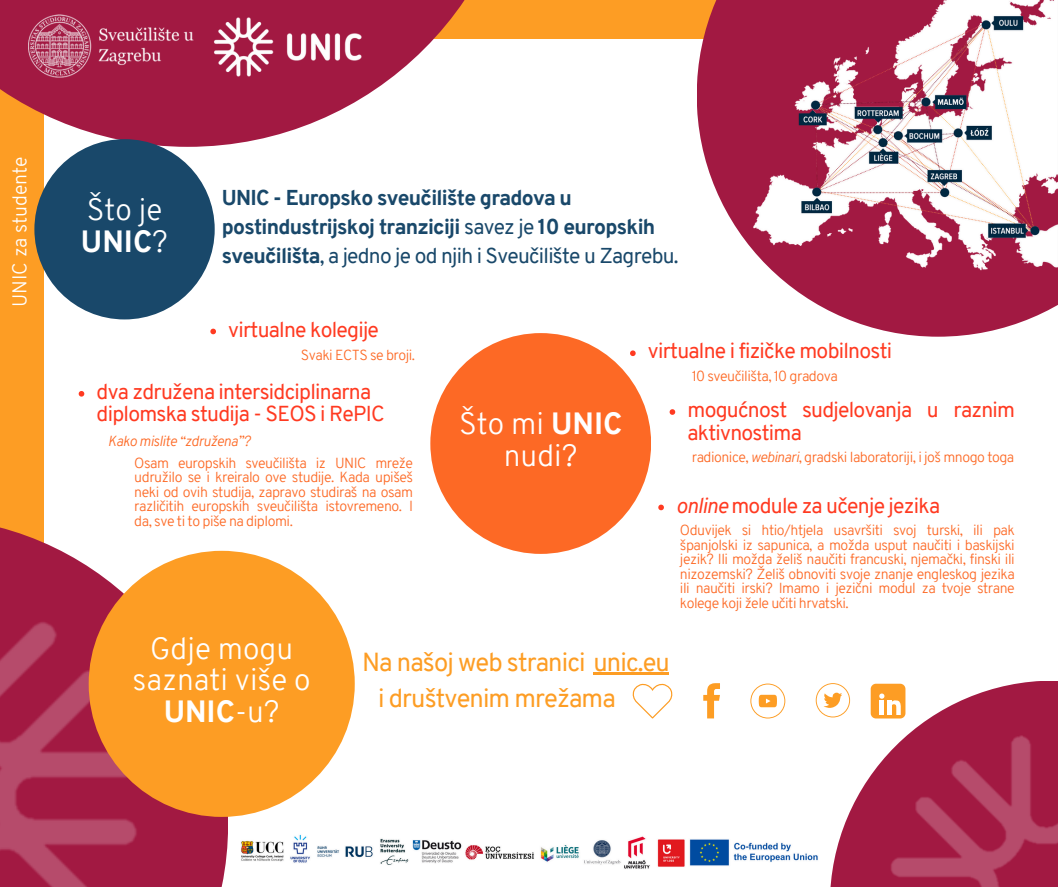
<style>
.page{position:relative;width:1058px;height:887px;background:#fff}
.page>*{position:absolute;margin:0;border:0;box-sizing:border-box;transform-origin:0 0}
.t1{font:300 30px/31.5px "Overpass";color:#fff;text-align:center}
.t2{font:25.5px "Overpass";letter-spacing:-.035em;color:#fd9d24}
.t3{font:21.15px/22.5px "Overpass";letter-spacing:-.035em;color:#ff3a21}
.t4{font:800 21px/29.2px "Overpass";letter-spacing:-.035em;color:#19486a}
.t5{font:300 19.5px "Overpass";color:#fff}
.t6{font:300 14.25px/14.7px "Overpass";letter-spacing:-.035em;color:#fd6925;text-align:justify}
.t7{font:italic 300 14.25px "Overpass";letter-spacing:-.035em;color:#fd6925}
.s1{font-weight:800}
.s2{font-weight:400}
.s3{font-style:italic}
</style>
<div class="page">
<img style="left:228px;top:802px;width:590px;height:67px">
<div style="left:355px;top:0;width:523px;height:38px;background:#fd9d24"></div>
<svg style="left:829px;top:681px;width:229px;height:205px"></svg>
<svg style="left:632px;top:683px;width:41px;height:35px"></svg>
<svg style="left:703px;top:683px;width:17px;height:35px"></svg>
<svg style="left:750px;top:683px;width:35px;height:35px"></svg>
<svg style="left:815px;top:683px;width:35px;height:34px"></svg>
<div style="left:870px;top:683px;width:35px;height:35px;background:#fd9d24;border-radius:5px"></div>
<svg style="left:879px;top:693px;width:6px;height:6px"></svg>
<div style="left:0;top:89px;width:43px;height:522px;background:#fd9d24"></div>
<div style="left:430px;top:333px;width:221px;height:221px;background:#fd6925;border-radius:50%"></div>
<svg style="left:696px;top:0;width:362px;height:337px;fill:#a21942"></svg>
<svg style="left:0;top:0;width:522px;height:147px"></svg>
<div style="left:34px;top:139px;width:181px;height:180px;background:#19486a;border-radius:50%"></div>
<svg style="left:0;top:517px;width:228px;height:369px"></svg>
<img style="left:0;top:544px;width:197px;height:342px">
<div style="left:89px;top:551px;width:266px;height:265px;background:#fd9d24;border-radius:50%"></div>
<img style="left:868px;top:700px;width:190px;height:186px">
<img style="left:29px;top:0;width:351px;height:97px">
<img style="left:746px;top:0;width:312px;height:283px">
<svg style="left:658px;top:504px;width:6px;height:6px"></svg>
<svg style="left:210px;top:328px;width:6px;height:6px"></svg>
<svg style="left:630px;top:350px;width:5px;height:6px"></svg>
<svg style="left:79px;top:391px;width:5px;height:5px"></svg>
<svg style="left:669px;top:409px;width:6px;height:6px"></svg>
<hr style="left:593px;top:672px;width:76px;height:3px;background:#fd9d24">
<h2 class="t5" style="left:12px;top:307px;width:152px;rotate:-90deg">UNIC za studente</h2>
<p class="t1" style="left:81px;top:197px;width:89px;text-align:left">Što je<br><span class="s1">UNIC</span>?</p>
<p class="t4" style="left:222px;top:185px;width:458px">UNIC - Europsko sveučilište gradova u postindustrijskoj tranziciji <span class="s2">savez je</span> 10 europskih sveučilišta<span class="s2">, a jedno je od njih i Sveučilište u Zagrebu.</span></p>
<p class="t3" style="left:228px;top:320px;width:152px">virtualne kolegije</p>
<p class="t6" style="left:301px;top:349px;width:116px">Svaki ECTS se broji.</p>
<p class="t3" style="left:648px;top:342px;width:246px">virtualne i fizičke mobilnosti</p>
<p class="t3" style="left:97px;top:382px;width:289px">dva združena intersidciplinarna diplomska studija - SEOS i RePIC</p>
<p class="t7" style="left:108px;top:435px;width:144px">Kako mislite “združena”?</p>
<p class="t6" style="left:134px;top:456px;width:280px">Osam europskih sveučilišta iz UNIC mreže udružilo se i kreiralo ove studije. Kada upišeš neki od ovih studija, zapravo studiraš na osam različitih europskih sveučilišta istovremeno. I da, sve ti to piše na diplomi.</p>
<p class="t1" style="left:459px;top:411px;width:165px">Što mi <span class="s1">UNIC </span>nudi?</p>
<p class="t6" style="left:691px;top:370px;width:148px">10 sveučilišta, 10 gradova</p>
<p class="t3" style="left:687px;top:400px;width:329px">mogućnost sudjelovanja u raznim aktivnostima</p>
<p class="t6" style="left:691px;top:451px;width:324px">radionice, <span class="s3">webinari</span>, gradski laboratoriji, i još mnogo toga</p>
<h1 class="t3" style="left:676px;top:496px;width:265px"><span class="s3">online</span> module za učenje jezika</h1>
<h2 class="t6" style="left:680px;top:524px;width:336px">Oduvijek si htio/htjela usavršiti svoj turski, ili pak španjolski iz sapunica, a možda usput naučiti i baskijski jezik? Ili možda želiš naučiti francuski, njemački, finski ili nizozemski? Želiš obnoviti svoje znanje engleskog jezika ili naučiti irski? Imamo i jezični modul za tvoje strane kolege koji žele učiti hrvatski.</h2>
<h3 class="t1" style="left:133px;top:635px;width:180px">Gdje mogu saznati više o<br><span class="s1">UNIC</span>-u?</h3>
<p class="t2" style="left:362px;top:651px;width:309px">Na našoj web stranici unic.eu</p>
<h1 class="t2" style="left:378px;top:687px;width:239px">i društvenim mrežama</h1>
</div>
